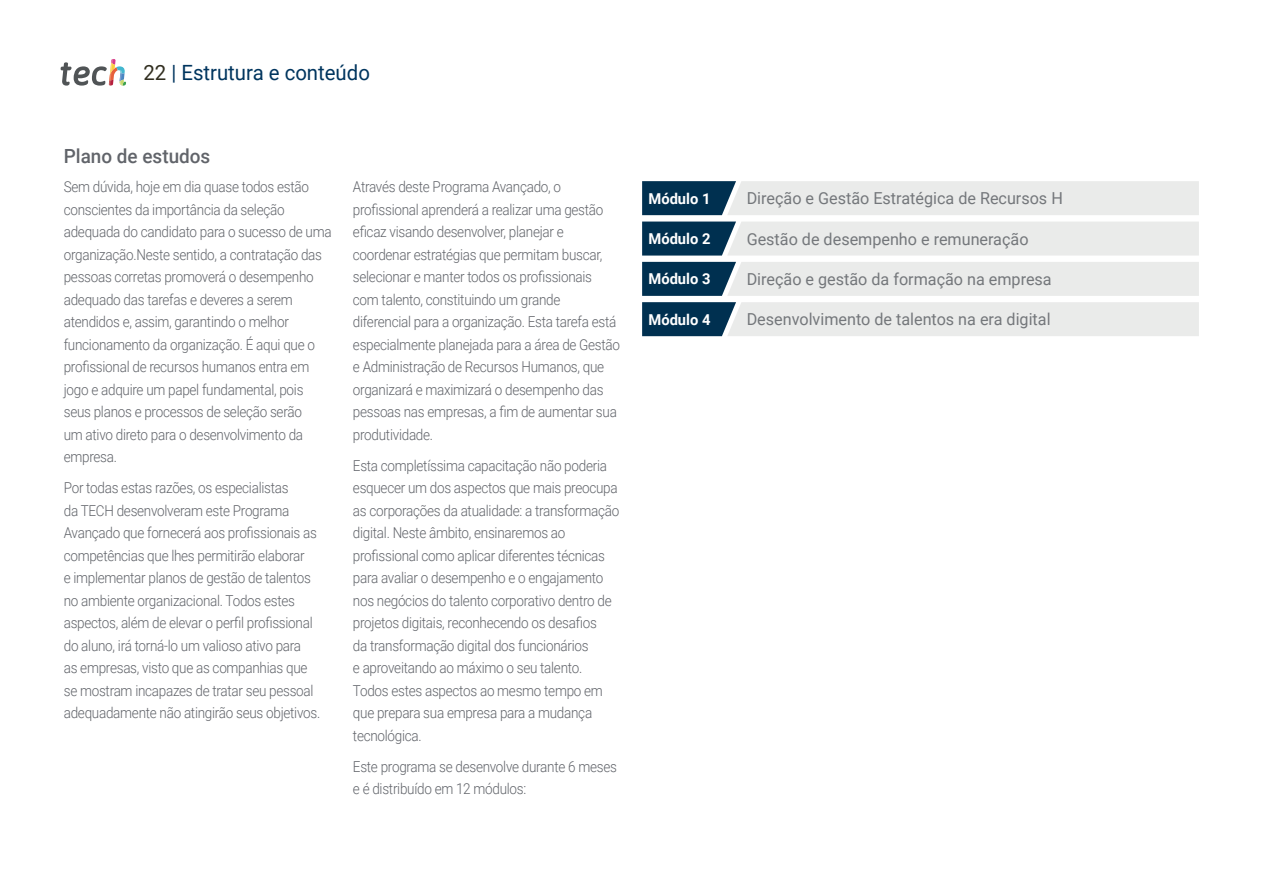
<style>
.page{position:relative;width:1263px;height:893px;background:#fff}
.page>*{position:absolute;margin:0;border:0;box-sizing:border-box;transform-origin:0 0}
.t1{font:21px "Roboto";color:#00355e}
.t2{font:500 19.5px "Roboto";color:#61646a}
.t3{font:16.5px "Roboto";color:#74777b}
.t4{font:300 15px/22.5px "Roboto";letter-spacing:-.02em;color:#61646a;scale:.9 1}
.t5{font:700 15px "Roboto";color:#fff}
.s1{color:#312e20}
</style>
<div class="page">
<svg style="left:61px;top:59px;width:65px;height:27px"></svg>
<svg style="left:642px;top:222px;width:557px;height:34px;background:#c6ced2"></svg>
<svg style="left:642px;top:181px;width:557px;height:34px;background:#c5ced2"></svg>
<svg style="left:642px;top:262px;width:557px;height:34px;background:#c5ced2"></svg>
<svg style="left:642px;top:302px;width:557px;height:34px;background:#c6ced2"></svg>
<h1 class="t1" style="left:144px;top:57px;width:228px"><span class="s1">22</span> | Estrutura e conteúdo</h1>
<h2 class="t2" style="left:64px;top:143px;width:148px">Plano de estudos</h2>
<p class="t4" style="left:64px;top:175px;width:299px">Sem dúvida, hoje em dia quase todos estão conscientes da importância da seleção adequada do candidato para o sucesso de uma organização.Neste sentido, a contratação das pessoas corretas promoverá o desempenho adequado das tarefas e deveres a serem atendidos e, assim, garantindo o melhor funcionamento da organização. É aqui que o profissional de recursos humanos entra em jogo e adquire um papel fundamental, pois seus planos e processos de seleção serão<br>um ativo direto para o desenvolvimento da empresa.</p>
<p class="t4" style="left:64px;top:476px;width:286px">Por todas estas razões, os especialistas<br>da TECH desenvolveram este Programa Avançado que fornecerá aos profissionais as competências que lhes permitirão elaborar<br>e implementar planos de gestão de talentos no ambiente organizacional. Todos estes aspectos, além de elevar o perfil profissional do aluno, irá torná-lo um valioso ativo para<br>as empresas, visto que as companhias que se mostram incapazes de tratar seu pessoal adequadamente não atingirão seus objetivos.</p>
<p class="t4" style="left:353px;top:175px;width:298px">Através deste Programa Avançado, o profissional aprenderá a realizar uma gestão eficaz visando desenvolver, planejar e coordenar estratégias que permitam buscar, selecionar e manter todos os profissionais com talento, constituindo um grande diferencial para a organização. Esta tarefa está especialmente planejada para a área de Gestão e Administração de Recursos Humanos, que organizará e maximizará o desempenho das pessoas nas empresas, a fim de aumentar sua produtividade.</p>
<p class="t4" style="left:353px;top:454px;width:298px">Esta completíssima capacitação não poderia esquecer um dos aspectos que mais preocupa as corporações da atualidade: a transformação digital. Neste âmbito, ensinaremos ao profissional como aplicar diferentes técnicas para avaliar o desempenho e o engajamento nos negócios do talento corporativo dentro de projetos digitais, reconhecendo os desafios<br>da transformação digital dos funcionários<br>e aproveitando ao máximo o seu talento.<br>Todos estes aspectos ao mesmo tempo em que prepara sua empresa para a mudança tecnológica.</p>
<p class="t4" style="left:353px;top:755px;width:295px">Este programa se desenvolve durante 6 meses e é distribuído em 12 módulos:</p>
<p class="t5" style="left:648px;top:188px;width:63px">Módulo 1</p>
<p class="t5" style="left:648px;top:228px;width:63px">Módulo 2</p>
<p class="t5" style="left:648px;top:269px;width:63px">Módulo 3</p>
<p class="t5" style="left:648px;top:309px;width:63px">Módulo 4</p>
<p class="t3" style="left:747px;top:187px;width:318px">Direção e Gestão Estratégica de Recursos H</p>
<p class="t3" style="left:747px;top:227px;width:283px">Gestão de desempenho e remuneração</p>
<p class="t3" style="left:747px;top:268px;width:306px">Direção e gestão da formação na empresa</p>
<p class="t3" style="left:747px;top:308px;width:305px">Desenvolvimento de talentos na era digital</p>
</div>
